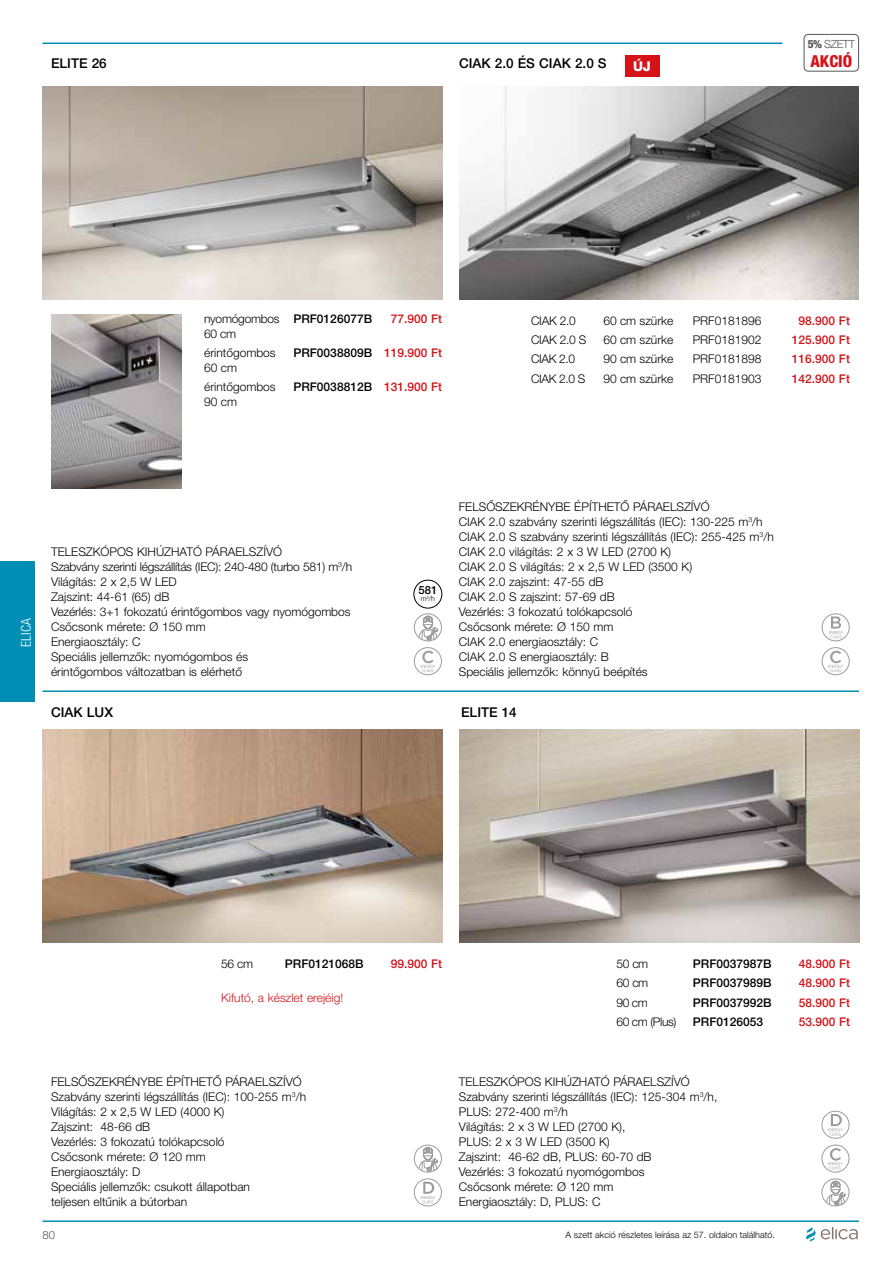
<style>
.page{position:relative;width:893px;height:1263px;background:#fff}
.page>*{position:absolute;margin:0;border:0;box-sizing:border-box;transform-origin:0 0}
.t1{font:800 condensed 16.5px "Helvetica Neue LT Pro";color:#d41217}
.t2{font:500 13.5px "Helvetica Neue LT Pro";color:#000}
.t3{font:300 condensed 13.5px "Helvetica Neue LT Pro";letter-spacing:.01em;color:#fff}
.t4{font:800 13.5px "Helvetica Neue LT Pro";color:#fff}
.t5{font:300 12px/15px "Helvetica Neue LT Pro";color:#000}
.t6{font:500 12px "Helvetica Neue LT Pro";color:#000}
.t7{font:500 12px "Helvetica Neue LT Pro";color:#d41217}
.t8{font:300 12px "Helvetica Neue LT Pro";color:#d41217}
.t9{font:300 12px/15px "Helvetica Neue LT Pro";letter-spacing:-.02em;color:#000}
.t10{font:300 11.25px "Helvetica Neue LT Pro";letter-spacing:-.04em;color:#575656}
.t11{font:500 11.25px "Helvetica Neue LT Pro";color:#000}
.t12{font:300 9px "Helvetica Neue LT Pro";color:#000}
.t13{font:300 7.05px "Helvetica Neue LT Pro";color:#000}
.s1{font-weight:800;font-stretch:condensed}
.s2{color:#d41217}
</style>
<div class="page">
<svg style="left:806px;top:1227px;width:52px;height:14px"></svg>
<svg style="left:418px;top:1147px;width:20px;height:24px"></svg>
<div style="left:414px;top:1145px;width:28px;height:27px;border:1px solid #9d9c9c;border-radius:50%"></div>
<div style="left:414px;top:1178px;width:28px;height:28px;border:1px solid #9d9c9c;border-radius:50%"></div>
<svg style="left:421px;top:1182px;width:14px;height:21px"></svg>
<div style="left:625px;top:56px;width:34px;height:21px;background:#d41217"></div>
<img style="left:43px;top:87px;width:399px;height:212px">
<img style="left:459px;top:87px;width:400px;height:212px">
<img style="left:51px;top:314px;width:131px;height:175px">
<svg style="left:418px;top:616px;width:20px;height:24px"></svg>
<div style="left:414px;top:613px;width:28px;height:28px;border:1px solid #9d9c9c;border-radius:50%"></div>
<div style="left:414px;top:647px;width:28px;height:28px;border:1px solid #9d9c9c;border-radius:50%"></div>
<svg style="left:421px;top:651px;width:14px;height:21px"></svg>
<div style="left:414px;top:580px;width:28px;height:28px;border:1px solid #000;border-radius:50%"></div>
<div style="left:822px;top:647px;width:28px;height:28px;border:1px solid #9d9c9c;border-radius:50%"></div>
<svg style="left:828px;top:651px;width:15px;height:21px"></svg>
<div style="left:822px;top:613px;width:28px;height:28px;border:1px solid #9d9c9c;border-radius:50%"></div>
<svg style="left:829px;top:616px;width:14px;height:22px"></svg>
<img style="left:43px;top:730px;width:399px;height:212px">
<img style="left:459px;top:730px;width:400px;height:212px">
<svg style="left:826px;top:1181px;width:20px;height:24px"></svg>
<div style="left:821px;top:1178px;width:28px;height:28px;border:1px solid #9d9c9c;border-radius:50%"></div>
<div style="left:821px;top:1111px;width:28px;height:28px;border:1px solid #9d9c9c;border-radius:50%"></div>
<svg style="left:828px;top:1114px;width:15px;height:22px"></svg>
<div style="left:821px;top:1145px;width:28px;height:27px;border:1px solid #9d9c9c;border-radius:50%"></div>
<svg style="left:828px;top:1148px;width:15px;height:21px"></svg>
<hr style="left:43px;top:1220px;width:816px;height:2px;background:#008eb5">
<hr style="left:43px;top:690px;width:816px;height:2px;background:#008eb5">
<div style="left:804px;top:34px;width:55px;height:38px;border:1px solid #575656;border-radius:4px"></div>
<hr style="left:43px;top:43px;width:739px;height:1px;background:#008eb5">
<div style="left:0;top:561px;width:34px;height:141px;background:#008eb5"></div>
<p class="t2" style="left:51px;top:55px;width:57px">ELITE 26</p>
<p class="t2" style="left:459px;top:55px;width:149px">CIAK 2.0 ÉS CIAK 2.0 S</p>
<p class="t4" style="left:633px;top:58px;width:19px">ÚJ</p>
<p class="t10" style="left:808px;top:38px;width:49px"><span class="s1">5%</span> SZETT</p>
<h1 class="t1" style="left:810px;top:50px;width:43px">AKCIÓ</h1>
<p class="t9" style="left:204px;top:311px;width:77px">nyomógombos<br>60 cm</p>
<p class="t6" style="left:293px;top:311px;width:80px">PRF0126077B</p>
<p class="t7" style="left:391px;top:311px;width:53px">77.900 Ft</p>
<p class="t5" style="left:204px;top:345px;width:73px">érintőgombos<br>60 cm</p>
<p class="t6" style="left:293px;top:345px;width:80px">PRF0038809B</p>
<p class="t7" style="left:384px;top:345px;width:60px">119.900 Ft</p>
<p class="t5" style="left:204px;top:379px;width:73px">érintőgombos<br>90 cm</p>
<p class="t6" style="left:293px;top:379px;width:150px">PRF0038812B <span class="s2">131.900 Ft</span></p>
<p class="t5" style="left:531px;top:313px;width:46px">CIAK 2.0</p>
<p class="t5" style="left:603px;top:313px;width:72px">60 cm szürke</p>
<p class="t5" style="left:693px;top:313px;width:70px">PRF0181896</p>
<p class="t7" style="left:798px;top:314px;width:53px">98.900 Ft</p>
<p class="t5" style="left:531px;top:332px;width:57px">CIAK 2.0 S</p>
<p class="t5" style="left:603px;top:332px;width:72px">60 cm szürke</p>
<p class="t5" style="left:693px;top:332px;width:70px">PRF0181902</p>
<p class="t7" style="left:792px;top:333px;width:60px">125.900 Ft</p>
<p class="t5" style="left:531px;top:351px;width:45px">CIAK 2.0</p>
<p class="t5" style="left:603px;top:351px;width:72px">90 cm szürke</p>
<p class="t5" style="left:693px;top:351px;width:70px">PRF0181898</p>
<p class="t7" style="left:792px;top:352px;width:60px">116.900 Ft</p>
<p class="t5" style="left:531px;top:371px;width:56px">CIAK 2.0 S</p>
<p class="t5" style="left:603px;top:371px;width:72px">90 cm szürke</p>
<p class="t5" style="left:693px;top:371px;width:70px">PRF0181903</p>
<p class="t7" style="left:792px;top:371px;width:60px">142.900 Ft</p>
<p class="t3" style="left:18px;top:647px;width:30px;rotate:-90deg">ELICA</p>
<p class="t5" style="left:51px;top:544px;width:303px">TELESZKÓPOS KIHÚZHATÓ PÁRAELSZÍVÓ<br>Szabvány szerinti légszállítás (IEC): 240-480 (turbo 581) m<sup>3</sup>/h Világítás: 2 x 2,5 W LED<br>Zajszint: 44-61 (65) dB<br>Vezérlés: 3+1 fokozatú érintőgombos vagy nyomógombos Csőcsonk mérete: Ø 150 mm<br>Energiaosztály: C<br>Speciális jellemzők: nyomógombos és<br>érintőgombos változatban is elérhető</p>
<p class="t2" style="left:51px;top:704px;width:64px">CIAK LUX</p>
<p class="t11" style="left:418px;top:584px;width:20px">581</p>
<p class="t13" style="left:421px;top:595px;width:16px">m<sup>3</sup>/h</p>
<p class="t5" style="left:459px;top:499px;width:317px">FELSŐSZEKRÉNYBE ÉPÍTHETŐ PÁRAELSZÍVÓ<br>CIAK 2.0 szabvány szerinti légszállítás (IEC): 130-225 m<sup>3</sup>/h CIAK 2.0 S szabvány szerinti légszállítás (IEC): 255-425 m<sup>3</sup>/h CIAK 2.0 világítás: 2 x 3 W LED (2700 K)<br>CIAK 2.0 S világítás: 2 x 2,5 W LED (3500 K)<br>CIAK 2.0 zajszint: 47-55 dB<br>CIAK 2.0 S zajszint: 57-69 dB<br>Vezérlés: 3 fokozatú tolókapcsoló<br>Csőcsonk mérete: Ø 150 mm<br>CIAK 2.0 energiaosztály: C<br>CIAK 2.0 S energiaosztály: B<br>Speciális jellemzők: könnyű beépítés</p>
<p class="t2" style="left:461px;top:704px;width:57px">ELITE 14</p>
<p class="t5" style="left:221px;top:956px;width:33px">56 cm</p>
<p class="t6" style="left:285px;top:957px;width:80px">PRF0121068B</p>
<p class="t7" style="left:391px;top:957px;width:53px">99.900 Ft</p>
<p class="t8" style="left:221px;top:990px;width:124px">Kifutó, a készlet erejéig!</p>
<p class="t5" style="left:616px;top:956px;width:33px">50 cm</p>
<p class="t6" style="left:693px;top:957px;width:80px">PRF0037987B</p>
<p class="t7" style="left:799px;top:957px;width:53px">48.900 Ft</p>
<p class="t5" style="left:616px;top:975px;width:33px">60 cm</p>
<p class="t6" style="left:693px;top:976px;width:80px">PRF0037989B</p>
<p class="t7" style="left:799px;top:976px;width:53px">48.900 Ft</p>
<p class="t5" style="left:616px;top:994px;width:33px">90 cm</p>
<p class="t6" style="left:693px;top:995px;width:80px">PRF0037992B</p>
<p class="t7" style="left:799px;top:995px;width:53px">58.900 Ft</p>
<p class="t5" style="left:616px;top:1014px;width:62px">60 cm (Plus)</p>
<p class="t6" style="left:693px;top:1014px;width:72px">PRF0126053</p>
<p class="t7" style="left:799px;top:1014px;width:53px">53.900 Ft</p>
<p class="t5" style="left:51px;top:1074px;width:257px">FELSŐSZEKRÉNYBE ÉPÍTHETŐ PÁRAELSZÍVÓ<br>Szabvány szerinti légszállítás (IEC): 100-255 m<sup>3</sup>/h<br>Világítás: 2 x 2,5 W LED (4000 K)<br>Zajszint: 48-66 dB<br>Vezérlés: 3 fokozatú tolókapcsoló<br>Csőcsonk mérete: Ø 120 mm<br>Energiaosztály: D<br>Speciális jellemzők: csukott állapotban<br>teljesen eltűnik a bútorban</p>
<p class="t5" style="left:459px;top:1074px;width:260px">TELESZKÓPOS KIHÚZHATÓ PÁRAELSZÍVÓ<br>Szabvány szerinti légszállítás (IEC): 125-304 m<sup>3</sup>/h,<br>PLUS: 272-400 m<sup>3</sup>/h<br>Világítás: 2 x 3 W LED (2700 K),<br>PLUS: 2 x 3 W LED (3500 K)<br>Zajszint: 46-62 dB, PLUS: 60-70 dB<br>Vezérlés: 3 fokozatú nyomógombos<br>Csőcsonk mérete: Ø 120 mm<br>Energiaosztály: D, PLUS: C</p>
<p class="t10" style="left:43px;top:1228px;width:14px">80</p>
<p class="t12" style="left:566px;top:1229px;width:211px">A szett akció részletes leírása az 57. oldalon található.</p>
</div>
